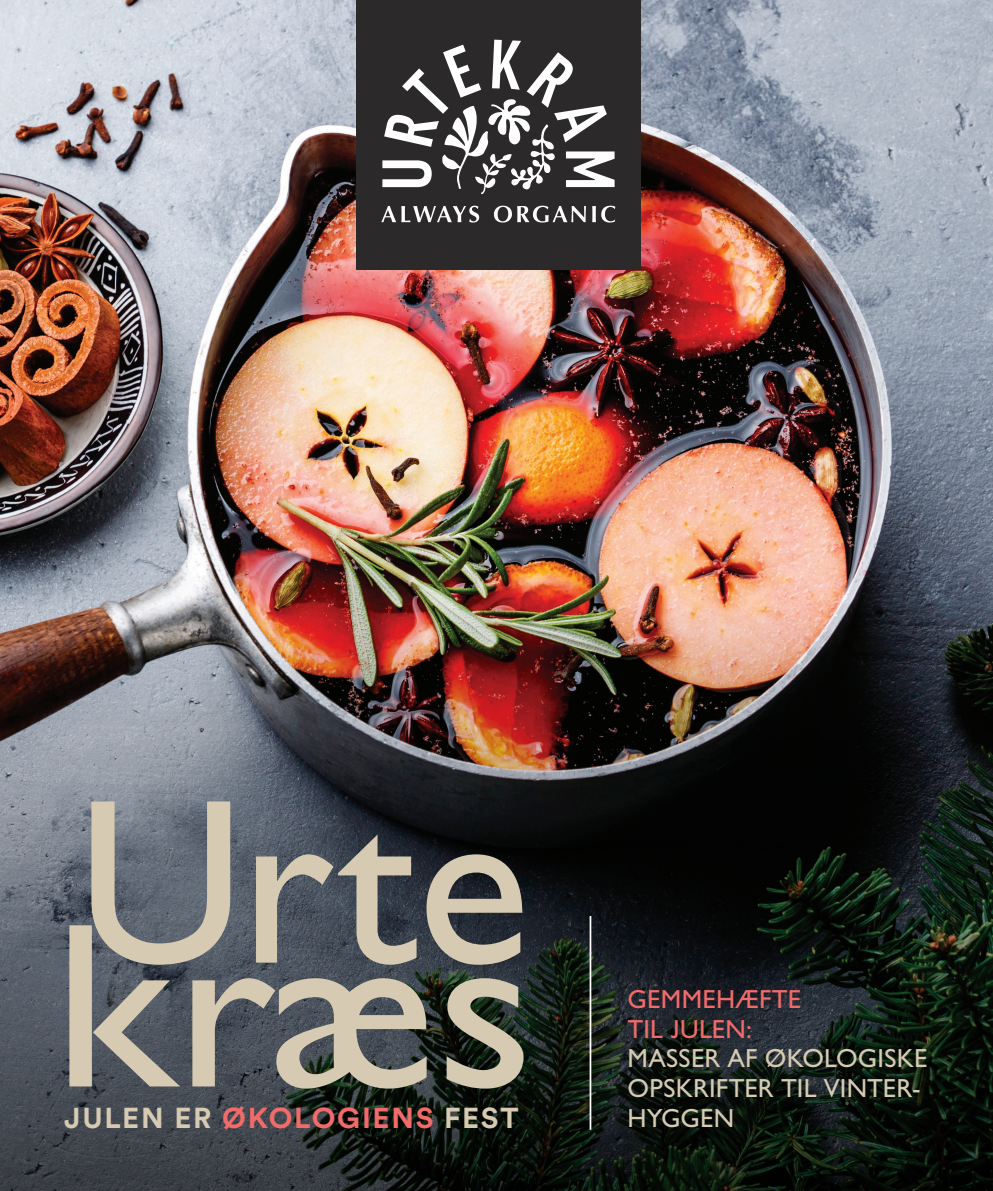
<style>
.page{position:relative;width:993px;height:1191px;background:#fff}
.page>*{position:absolute;margin:0;border:0;box-sizing:border-box;transform-origin:0 0}
.t1{font:236.25px "Gill Sans Infant Std";color:#d6cab2}
.t2{font:236.25px "Gill Sans Infant Std";color:#d6cab2;scale:1.07 1}
.t3{font:700 28.53px "Circular Std";letter-spacing:.06em;color:#d6cab2}
.t4{font:26.25px/29.8px "Gill Sans Infant Std";letter-spacing:.01em;color:#d6cab2}
.t5{font:26.25px/29.8px "Gill Sans Infant Std";letter-spacing:.015em;color:#f16b6b}
.s1{color:#f16b6b}
</style>
<div class="page">
<img style="left:0;top:0;width:992px;height:566px">
<img style="left:0;top:566px;width:992px;height:625px">
<div style="left:356px;top:0;width:284px;height:270px;background:#2b292a"></div>
<svg style="left:381px;top:206px;width:98px;height:16px"></svg>
<svg style="left:493px;top:206px;width:92px;height:16px"></svg>
<svg style="left:592px;top:206px;width:3px;height:16px"></svg>
<svg style="left:601px;top:206px;width:14px;height:16px"></svg>
<svg style="left:382px;top:40px;width:232px;height:154px"></svg>
<hr style="left:589px;top:916px;width:2px;height:213px;background:#fff">
<h1 class="t1" style="left:77px;top:747px;width:454px">Urte</h1>
<h1 class="t2" style="left:54px;top:871px;width:450px">kræs</h1>
<p class="t5" style="left:627px;top:984px;width:175px">GEMMEHÆFTE<br>TIL JULEN:</p>
<p class="t4" style="left:627px;top:1043px;width:301px">MASSER AF ØKOLOGISKE<br>OPSKRIFTER TIL VINTER-</p>
<p class="t3" style="left:64px;top:1099px;width:455px">JULEN ER <span class="s1">ØKOLOGIENS</span> FEST</p>
<p class="t4" style="left:627px;top:1103px;width:108px">HYGGEN</p>
</div>
